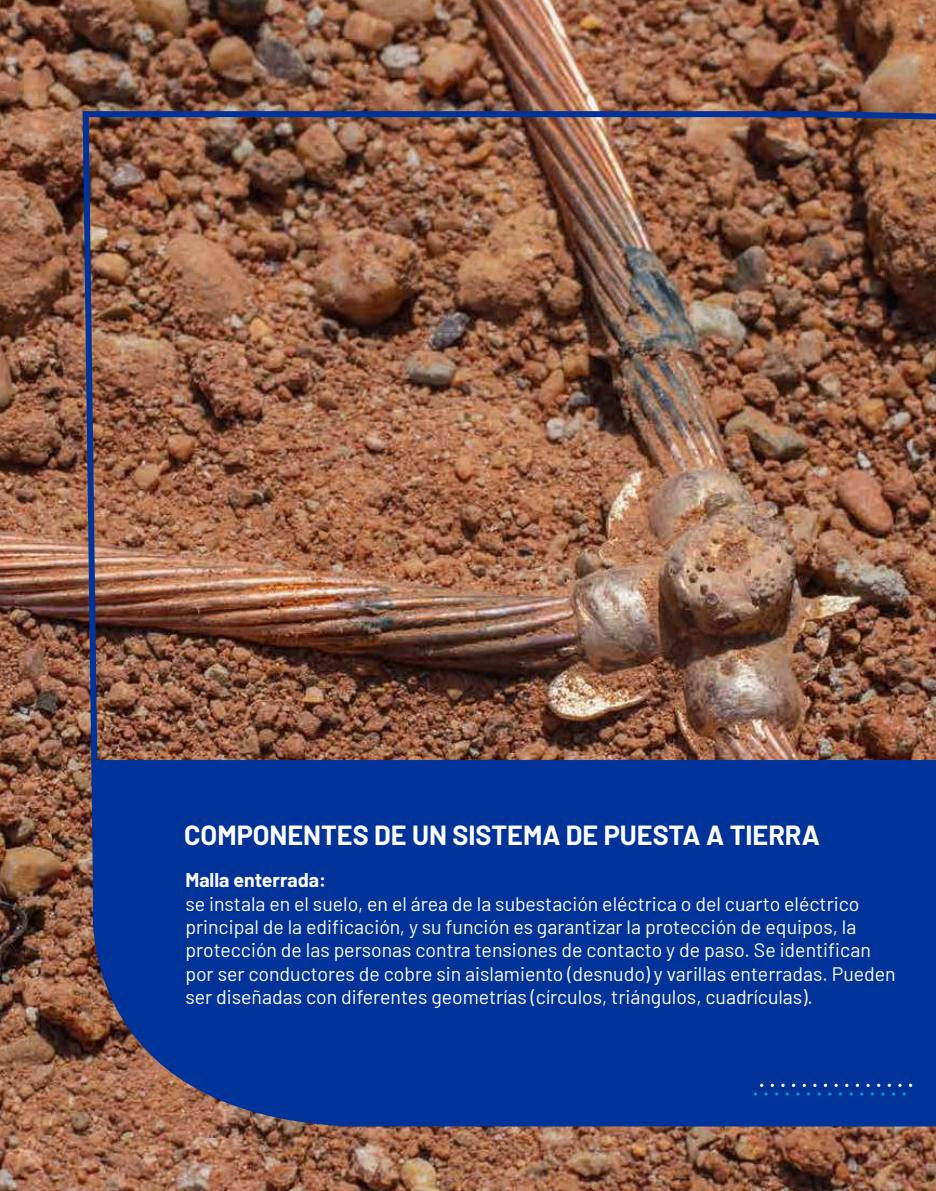
<style>
.page{position:relative;width:936px;height:1191px;background:#fff}
.page>*{position:absolute;margin:0;border:0;box-sizing:border-box;transform-origin:0 0}
.t1{font:700 27px "Barlow";color:#fff}
.t2{font:19.5px/23.4px "Barlow";color:#fff}
.t3{font:700 19.5px "Barlow";color:#fff}
</style>
<div class="page">
<img style="left:0;top:0;width:935px;height:1191px">
<img style="left:73px;top:108px;width:862px;height:1021px">
<div style="left:73px;top:760px;width:862px;height:362px;background:#039"></div>
<svg style="left:753px;top:1083px;width:159px;height:12px;background:#1045a2"></svg>
<h1 class="t1" style="left:184px;top:815px;width:637px">COMPONENTES DE UN SISTEMA DE PUESTA A TIERRA</h1>
<p class="t3" style="left:185px;top:865px;width:142px">Malla enterrada:</p>
<p class="t2" style="left:185px;top:890px;width:711px">se instala en el suelo, en el área de la subestación eléctrica o del cuarto eléctrico principal de la edificación, y su función es garantizar la protección de equipos, la protección de las personas contra tensiones de contacto y de paso. Se identifican por ser conductores de cobre sin aislamiento (desnudo) y varillas enterradas. Pueden ser diseñadas con diferentes geometrías (círculos, triángulos, cuadrículas).</p>
</div>
